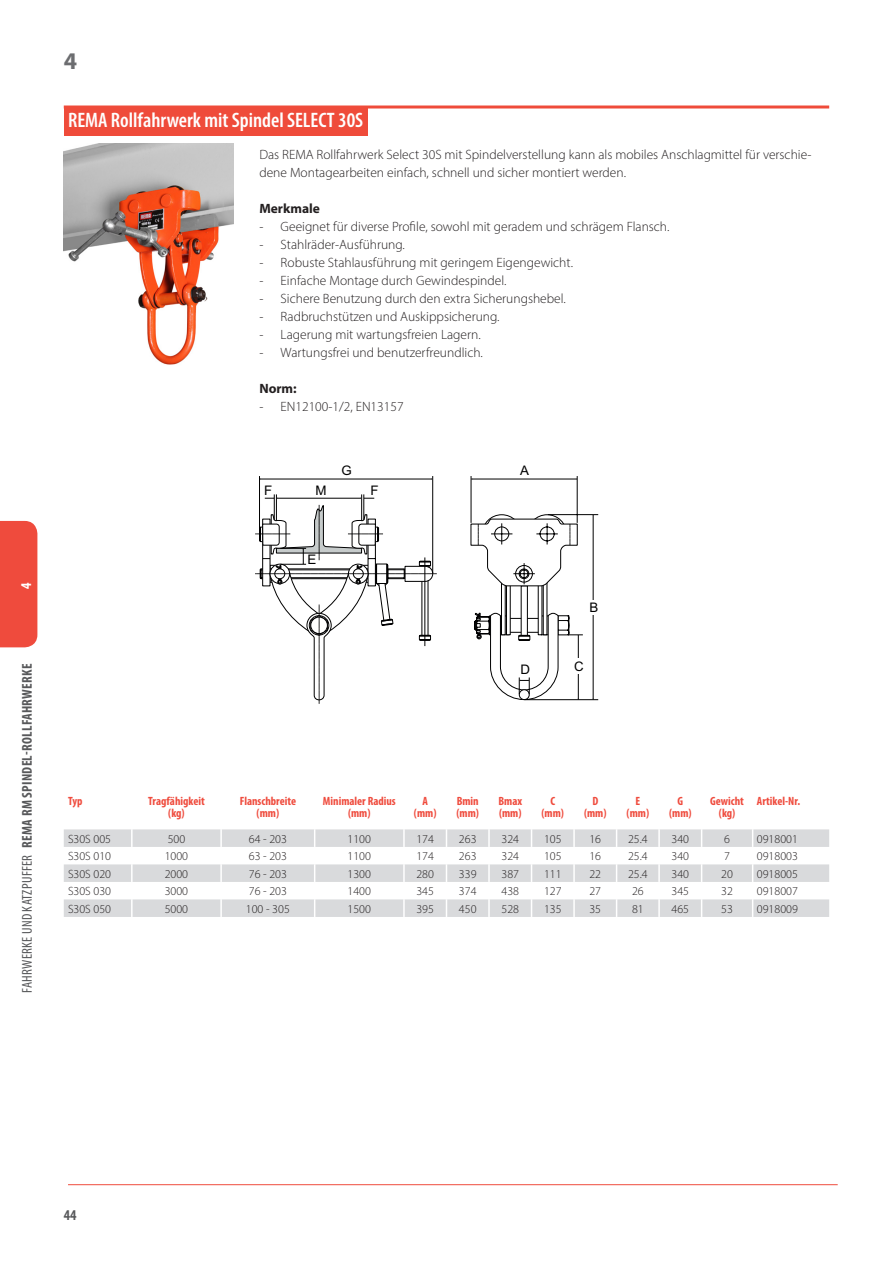
<style>
.page{position:relative;width:893px;height:1263px;background:#fff}
.page>*{position:absolute;margin:0;border:0;box-sizing:border-box;transform-origin:0 0}
.t1{font:700 24px "Myriad Pro";color:#6c6d70}
.artikelgroep{font:600 condensed 21px "Myriad Pro";color:#fff}
.t2{font:700 condensed 15px "Myriad Pro";color:#57585a}
.t3{font:700 condensed 15px "Myriad Pro";color:#fff}
.t4{font:700 condensed 14.25px "Myriad Pro";letter-spacing:.02em;color:#57585a}
.artgr_omschrijving{font:300 13.5px/18px "Myriad Pro";color:#231f20}
.artgr_specificatie_h{font:700 13.5px "Myriad Pro";color:#231f20}
.artgr_levering_h{font:700 13.5px "Myriad Pro";color:#231f20}
.t5{font:13.2px "Arial";color:#000001}
.cell_c{font:300 12px "Myriad Pro";color:#231f20}
.cell_c_h{font:700 condensed 12px "Myriad Pro";color:#ef4b3d}
.cell_l{font:300 12px "Myriad Pro";color:#231f20}
.cell_artnr{font:300 12px "Myriad Pro";color:#231f20}
.cell_artnr_h{font:700 condensed 12px "Myriad Pro";color:#ef4b3d}
.cell_l_h{font:700 condensed 12px "Myriad Pro";color:#ef4b3d}
.s1{font-weight:400}
</style>
<div class="page">
<hr style="left:68px;top:1184px;width:770px;height:1px;background:#ef4b3d">
<div style="left:0;top:521px;width:37px;height:126px;background:#ef4b3d"></div>
<hr style="left:64px;top:105px;width:765px;height:3px;background:#ef4b3a">
<div style="left:64px;top:107px;width:303px;height:29px;background:#ef4b3a"></div>
<hr style="left:259px;top:476px;width:1px;height:64px;background:#000001">
<hr style="left:432px;top:476px;width:1px;height:97px;background:#000001">
<hr style="left:548px;top:514px;width:50px;height:1px;background:#000001">
<hr style="left:260px;top:479px;width:172px;height:1px;background:#000001">
<svg style="left:255px;top:494px;width:182px;height:210px"></svg>
<hr style="left:593px;top:516px;width:1px;height:183px;background:#000001">
<hr style="left:524px;top:699px;width:74px;height:1px;background:#000001">
<svg style="left:471px;top:476px;width:112px;height:224px"></svg>
<hr style="left:576px;top:659px;width:4px;height:15px;background:#fff">
<hr style="left:591px;top:600px;width:4px;height:15px;background:#fff">
<svg style="left:64px;top:829px;width:765px;height:88px;fill:#d9dadc"></svg>
<svg style="left:131px;top:829px;width:2px;height:88px"></svg>
<svg style="left:220px;top:829px;width:2px;height:88px"></svg>
<svg style="left:314px;top:829px;width:1px;height:88px"></svg>
<svg style="left:403px;top:829px;width:2px;height:88px"></svg>
<svg style="left:446px;top:829px;width:1px;height:88px"></svg>
<svg style="left:488px;top:829px;width:2px;height:88px"></svg>
<svg style="left:531px;top:829px;width:1px;height:88px"></svg>
<svg style="left:573px;top:829px;width:2px;height:88px"></svg>
<svg style="left:616px;top:829px;width:1px;height:88px"></svg>
<svg style="left:658px;top:829px;width:2px;height:88px"></svg>
<svg style="left:701px;top:829px;width:1px;height:88px"></svg>
<svg style="left:752px;top:829px;width:1px;height:88px"></svg>
<img style="left:64px;top:143px;width:170px;height:222px">
<p class="t3" style="left:17px;top:589px;width:8px;rotate:-90deg">4</p>
<p class="t4" style="left:18px;top:993px;width:331px;rotate:-90deg"><span class="s1">Fahrwerke und Katzpuffer</span> REMA RM Spindel-Rollfahrwerke</p>
<h1 class="t1" style="left:64px;top:45px;width:15px">4</h1>
<p class="artikelgroep" style="left:68px;top:107px;width:297px">REMA Rollfahrwerk mit Spindel SELECT 30S</p>
<p class="artgr_omschrijving" style="left:259px;top:145px;width:554px">Das REMA Rollfahrwerk Select 30S mit Spindelverstellung kann als mobiles Anschlagmittel für verschie&shy;dene Montagearbeiten einfach, schnell und sicher montiert werden.</p>
<p class="artgr_specificatie_h" style="left:259px;top:200px;width:62px">Merkmale</p>
<p class="artgr_omschrijving" style="left:259px;top:217px;width:412px">- Geeignet für diverse Profile, sowohl mit geradem und schrägem Flansch.</p>
<p class="artgr_omschrijving" style="left:259px;top:235px;width:147px">- Stahlräder-Ausführung.</p>
<p class="artgr_omschrijving" style="left:259px;top:253px;width:315px">- Robuste Stahlausführung mit geringem Eigengewicht.</p>
<p class="artgr_omschrijving" style="left:259px;top:271px;width:249px">- Einfache Montage durch Gewindespindel.</p>
<p class="artgr_omschrijving" style="left:259px;top:289px;width:308px">- Sichere Benutzung durch den extra Sicherungshebel.</p>
<p class="artgr_omschrijving" style="left:259px;top:307px;width:242px">- Radbruchstützen und Auskippsicherung.</p>
<p class="artgr_omschrijving" style="left:259px;top:325px;width:223px">- Lagerung mit wartungsfreien Lagern.</p>
<p class="artgr_omschrijving" style="left:259px;top:343px;width:225px">- Wartungsfrei und benutzerfreundlich.</p>
<p class="artgr_levering_h" style="left:259px;top:380px;width:39px">Norm:</p>
<p class="artgr_omschrijving" style="left:259px;top:397px;width:146px">- EN12100-1/2, EN13157</p>
<p class="t5" style="left:342px;top:461px;width:12px">G</p>
<p class="t5" style="left:520px;top:461px;width:10px">A</p>
<p class="t5" style="left:264px;top:481px;width:10px">F</p>
<p class="t5" style="left:315px;top:481px;width:13px">M</p>
<p class="t5" style="left:370px;top:481px;width:10px">F</p>
<p class="t5" style="left:307px;top:551px;width:10px">E</p>
<p class="t5" style="left:589px;top:598px;width:10px">B</p>
<p class="t5" style="left:520px;top:660px;width:11px">D</p>
<p class="t5" style="left:574px;top:657px;width:11px">C</p>
<p class="cell_l_h" style="left:68px;top:793px;width:16px">Typ</p>
<p class="cell_c_h" style="left:148px;top:793px;width:58px">Tragfähigkeit</p>
<p class="cell_c_h" style="left:168px;top:805px;width:18px">(kg)</p>
<p class="cell_c_h" style="left:240px;top:793px;width:58px">Flanschbreite</p>
<p class="cell_c_h" style="left:257px;top:805px;width:24px">(mm)</p>
<p class="cell_c_h" style="left:323px;top:793px;width:74px">Minimaler Radius</p>
<p class="cell_c_h" style="left:348px;top:805px;width:24px">(mm)</p>
<p class="cell_c_h" style="left:422px;top:793px;width:7px">A</p>
<p class="cell_c_h" style="left:414px;top:805px;width:24px">(mm)</p>
<p class="cell_c_h" style="left:457px;top:793px;width:24px">Bmin</p>
<p class="cell_c_h" style="left:456px;top:805px;width:24px">(mm)</p>
<p class="cell_c_h" style="left:498px;top:793px;width:25px">Bmax</p>
<p class="cell_c_h" style="left:499px;top:805px;width:24px">(mm)</p>
<p class="cell_c_h" style="left:550px;top:793px;width:6px">C</p>
<p class="cell_c_h" style="left:542px;top:805px;width:24px">(mm)</p>
<p class="cell_c_h" style="left:592px;top:793px;width:7px">D</p>
<p class="cell_c_h" style="left:584px;top:805px;width:24px">(mm)</p>
<p class="cell_c_h" style="left:635px;top:793px;width:5px">E</p>
<p class="cell_c_h" style="left:627px;top:805px;width:24px">(mm)</p>
<p class="cell_c_h" style="left:677px;top:793px;width:6px">G</p>
<p class="cell_c_h" style="left:669px;top:805px;width:24px">(mm)</p>
<p class="cell_c_h" style="left:710px;top:793px;width:35px">Gewicht</p>
<p class="cell_c_h" style="left:719px;top:805px;width:18px">(kg)</p>
<p class="cell_artnr_h" style="left:757px;top:793px;width:45px">Artikel-Nr.</p>
<p class="cell_l" style="left:68px;top:831px;width:45px">S30S 005</p>
<p class="cell_c" style="left:168px;top:831px;width:19px">500</p>
<p class="cell_c" style="left:249px;top:831px;width:40px">64 - 203</p>
<p class="cell_c" style="left:348px;top:831px;width:25px">1100</p>
<p class="cell_c" style="left:416px;top:831px;width:19px">174</p>
<p class="cell_c" style="left:459px;top:831px;width:19px">263</p>
<p class="cell_c" style="left:501px;top:831px;width:19px">324</p>
<p class="cell_c" style="left:544px;top:831px;width:19px">105</p>
<p class="cell_c" style="left:589px;top:831px;width:13px">16</p>
<p class="cell_c" style="left:628px;top:831px;width:21px">25.4</p>
<p class="cell_c" style="left:672px;top:831px;width:19px">340</p>
<p class="cell_c" style="left:724px;top:831px;width:7px">6</p>
<p class="cell_artnr" style="left:757px;top:831px;width:42px">0918001</p>
<p class="cell_l" style="left:68px;top:849px;width:45px">S30S 010</p>
<p class="cell_c" style="left:165px;top:849px;width:25px">1000</p>
<p class="cell_c" style="left:249px;top:849px;width:40px">63 - 203</p>
<p class="cell_c" style="left:348px;top:849px;width:25px">1100</p>
<p class="cell_c" style="left:416px;top:849px;width:19px">174</p>
<p class="cell_c" style="left:459px;top:849px;width:19px">263</p>
<p class="cell_c" style="left:501px;top:849px;width:19px">324</p>
<p class="cell_c" style="left:544px;top:849px;width:19px">105</p>
<p class="cell_c" style="left:589px;top:849px;width:13px">16</p>
<p class="cell_c" style="left:628px;top:849px;width:21px">25.4</p>
<p class="cell_c" style="left:672px;top:849px;width:19px">340</p>
<p class="cell_c" style="left:724px;top:849px;width:7px">7</p>
<p class="cell_artnr" style="left:757px;top:849px;width:42px">0918003</p>
<p class="cell_l" style="left:68px;top:866px;width:45px">S30S 020</p>
<p class="cell_c" style="left:165px;top:866px;width:25px">2000</p>
<p class="cell_c" style="left:249px;top:866px;width:40px">76 - 203</p>
<p class="cell_c" style="left:348px;top:866px;width:25px">1300</p>
<p class="cell_c" style="left:416px;top:866px;width:19px">280</p>
<p class="cell_c" style="left:459px;top:866px;width:19px">339</p>
<p class="cell_c" style="left:501px;top:866px;width:19px">387</p>
<p class="cell_c" style="left:544px;top:866px;width:19px">111</p>
<p class="cell_c" style="left:589px;top:866px;width:13px">22</p>
<p class="cell_c" style="left:628px;top:866px;width:21px">25.4</p>
<p class="cell_c" style="left:672px;top:866px;width:19px">340</p>
<p class="cell_c" style="left:721px;top:866px;width:13px">20</p>
<p class="cell_artnr" style="left:757px;top:866px;width:42px">0918005</p>
<p class="cell_l" style="left:68px;top:884px;width:45px">S30S 030</p>
<p class="cell_c" style="left:165px;top:884px;width:25px">3000</p>
<p class="cell_c" style="left:249px;top:884px;width:40px">76 - 203</p>
<p class="cell_c" style="left:348px;top:884px;width:25px">1400</p>
<p class="cell_c" style="left:416px;top:884px;width:19px">345</p>
<p class="cell_c" style="left:459px;top:884px;width:19px">374</p>
<p class="cell_c" style="left:501px;top:884px;width:19px">438</p>
<p class="cell_c" style="left:544px;top:884px;width:19px">127</p>
<p class="cell_c" style="left:589px;top:884px;width:13px">27</p>
<p class="cell_c" style="left:632px;top:884px;width:13px">26</p>
<p class="cell_c" style="left:672px;top:884px;width:19px">345</p>
<p class="cell_c" style="left:721px;top:884px;width:13px">32</p>
<p class="cell_artnr" style="left:757px;top:884px;width:42px">0918007</p>
<p class="cell_l" style="left:68px;top:901px;width:45px">S30S 050</p>
<p class="cell_c" style="left:165px;top:901px;width:25px">5000</p>
<p class="cell_c" style="left:246px;top:901px;width:45px">100 - 305</p>
<p class="cell_c" style="left:348px;top:901px;width:25px">1500</p>
<p class="cell_c" style="left:416px;top:901px;width:19px">395</p>
<p class="cell_c" style="left:459px;top:901px;width:19px">450</p>
<p class="cell_c" style="left:501px;top:901px;width:19px">528</p>
<p class="cell_c" style="left:544px;top:901px;width:19px">135</p>
<p class="cell_c" style="left:589px;top:901px;width:13px">35</p>
<p class="cell_c" style="left:632px;top:901px;width:13px">81</p>
<p class="cell_c" style="left:672px;top:901px;width:19px">465</p>
<p class="cell_c" style="left:721px;top:901px;width:13px">53</p>
<p class="cell_artnr" style="left:757px;top:901px;width:42px">0918009</p>
<p class="t2" style="left:64px;top:1205px;width:14px">44</p>
</div>
